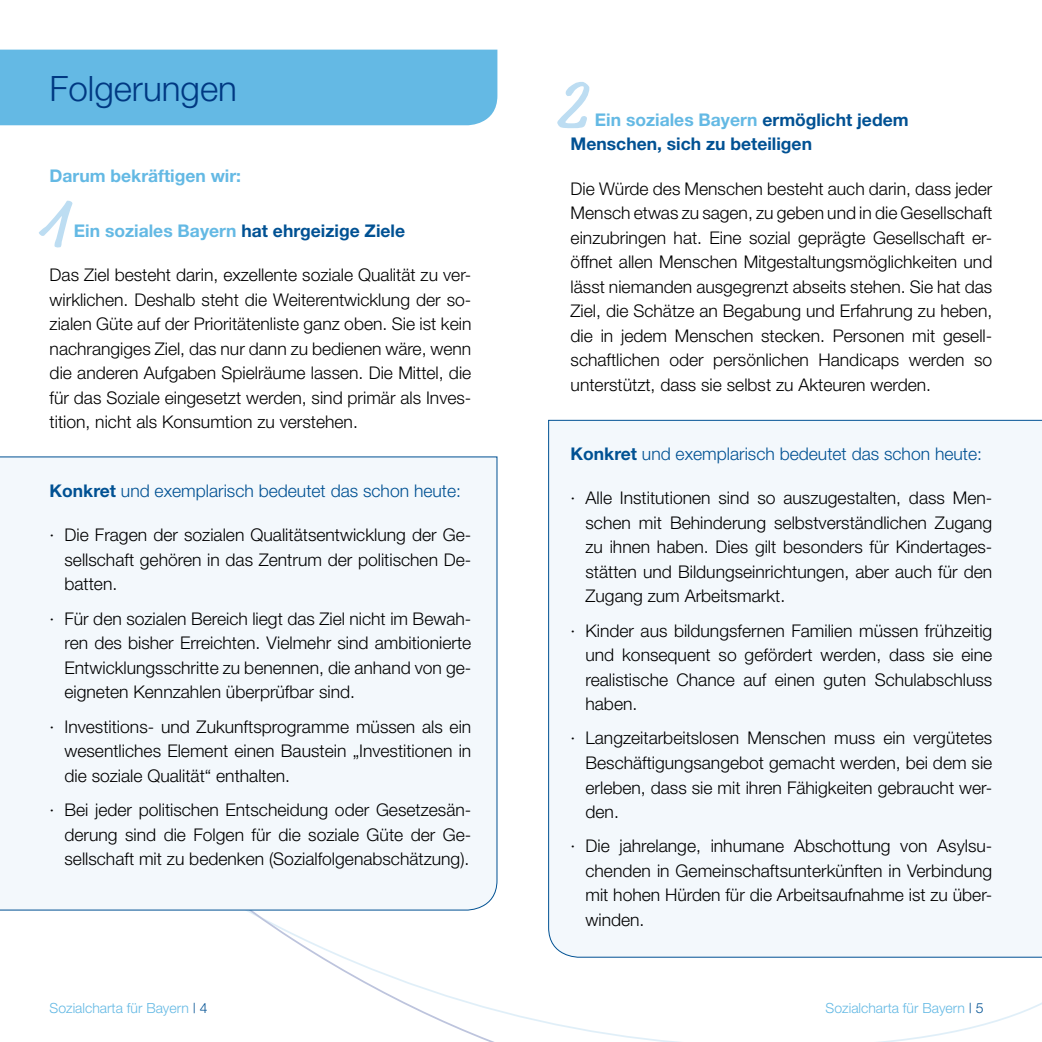
<style>
.page{position:relative;width:1042px;height:1042px;background:#fff}
.page>*{position:absolute;margin:0;border:0;box-sizing:border-box;transform-origin:0 0}
.t1{font:70px "Market";color:#bdddf2}
.t2{font:300 35px "Helvetica Neue";color:#003882}
.t3{font:300 17.5px/24.5px "Helvetica Neue";color:#000;text-align:justify}
.t4{font:700 17.5px/24.5px "Helvetica Neue";color:#005193}
.t5{font:300 17.5px "Helvetica Neue";color:#005193}
.t6{font:700 17.5px "Helvetica Neue";color:#64b9e4}
.t7{font:300 14px "Helvetica Neue";color:#64b9e4}
.s1{color:#64b9e4}
.s2{font-weight:700}
.s3{color:#005193}
</style>
<div class="page">
<div style="left:548px;top:419px;width:494px;height:539px;background:#f3f8fc"></div>
<div style="left:0;top:456px;width:498px;height:455px;background:#f3f8fc"></div>
<div style="left:0;top:50px;width:497px;height:75px;background:#64b9e4"></div>
<h2 class="t2" style="left:50px;top:67px;width:189px">Folgerungen</h2>
<p class="t6" style="left:50px;top:165px;width:193px">Darum bekräftigen wir:</p>
<p class="t4" style="left:74px;top:218px;width:333px"><span class="s1">Ein soziales Bayern</span> hat ehrgeizige Ziele</p>
<p class="t3" style="left:50px;top:262px;width:423px">Das Ziel besteht darin, exzellente soziale Qualität zu ver&shy;wirklichen. Deshalb steht die Weiterentwicklung der so&shy;zialen Güte auf der Prioritätenliste ganz oben. Sie ist kein nachrangiges Ziel, das nur dann zu bedienen wäre, wenn die anderen Aufgaben Spielräume lassen. Die Mittel, die für das Soziale eingesetzt werden, sind primär als Inves&shy;tition, nicht als Konsumtion zu verstehen.</p>
<h1 class="t1" style="left:37px;top:182px;width:32px">1</h1>
<p class="t5" style="left:50px;top:480px;width:413px"><span class="s2">Konkret</span> und exemplarisch bedeutet das schon heute:</p>
<p class="t3" style="left:64px;top:522px;width:408px;text-indent:-15px">· Die Fragen der sozialen Qualitätsentwicklung der Ge&shy;sellschaft gehören in das Zentrum der politischen De&shy;batten.</p>
<p class="t3" style="left:64px;top:606px;width:408px;text-indent:-15px">· Für den sozialen Bereich liegt das Ziel nicht im Bewah&shy;ren des bisher Erreichten. Vielmehr sind ambitionierte Entwicklungsschritte zu benennen, die anhand von ge&shy;eigneten Kennzahlen überprüfbar sind.</p>
<p class="t3" style="left:64px;top:714px;width:408px;text-indent:-15px">· Investitions- und Zukunftsprogramme müssen als ein wesentliches Element einen Baustein „Investitionen in die soziale Qualität“ enthalten.</p>
<p class="t3" style="left:64px;top:797px;width:408px;text-indent:-15px">· Bei jeder politischen Entscheidung oder Gesetzesän&shy;derung sind die Folgen für die soziale Güte der Ge&shy;sellschaft mit zu bedenken (Sozialfolgenabschätzung).</p>
<h1 class="t1" style="left:556px;top:62px;width:32px">2</h1>
<p class="t4" style="left:570px;top:107px;width:339px;text-indent:24px"><span class="s1">Ein soziales Bayern</span> ermöglicht jedem<br>Menschen, sich zu beteiligen</p>
<p class="t3" style="left:570px;top:176px;width:423px">Die Würde des Menschen besteht auch darin, dass jeder Mensch etwas zu sagen, zu geben und in die Gesellschaft einzubringen hat. Eine sozial geprägte Gesellschaft er&shy;öffnet allen Menschen Mitgestaltungsmöglichkeiten und lässt niemanden ausgegrenzt abseits stehen. Sie hat das Ziel, die Schätze an Begabung und Erfahrung zu heben, die in jedem Menschen stecken. Personen mit gesell&shy;schaftlichen oder persönlichen Handicaps werden so unterstützt, dass sie selbst zu Akteuren werden.</p>
<p class="t5" style="left:570px;top:443px;width:413px"><span class="s2">Konkret</span> und exemplarisch bedeutet das schon heute:</p>
<p class="t3" style="left:585px;top:485px;width:408px;text-indent:-15px">· Alle Institutionen sind so auszugestalten, dass Men&shy;schen mit Behinderung selbstverständlichen Zugang zu ihnen haben. Dies gilt besonders für Kindertages&shy;stätten und Bildungseinrichtungen, aber auch für den Zugang zum Arbeitsmarkt.</p>
<p class="t3" style="left:585px;top:618px;width:408px;text-indent:-15px">· Kinder aus bildungsfernen Familien müssen frühzeitig und konsequent so gefördert werden, dass sie eine realistische Chance auf einen guten Schulabschluss haben.</p>
<p class="t3" style="left:585px;top:725px;width:408px;text-indent:-15px">· Langzeitarbeitslosen Menschen muss ein vergütetes Beschäftigungsangebot gemacht werden, bei dem sie erleben, dass sie mit ihren Fähigkeiten gebraucht wer&shy;den.</p>
<p class="t3" style="left:585px;top:833px;width:408px;text-indent:-15px">· Die jahrelange, inhumane Abschottung von Asylsu&shy;chenden in Gemeinschaftsunterkünften in Verbindung mit hohen Hürden für die Arbeitsaufnahme ist zu über&shy;winden.</p>
<p class="t7" style="left:50px;top:1000px;width:159px">Sozialcharta für Bayern <span class="s3">| 4</span></p>
<p class="t7" style="left:825px;top:1000px;width:159px">Sozialcharta für Bayern <span class="s3">| 5</span></p>
</div>
